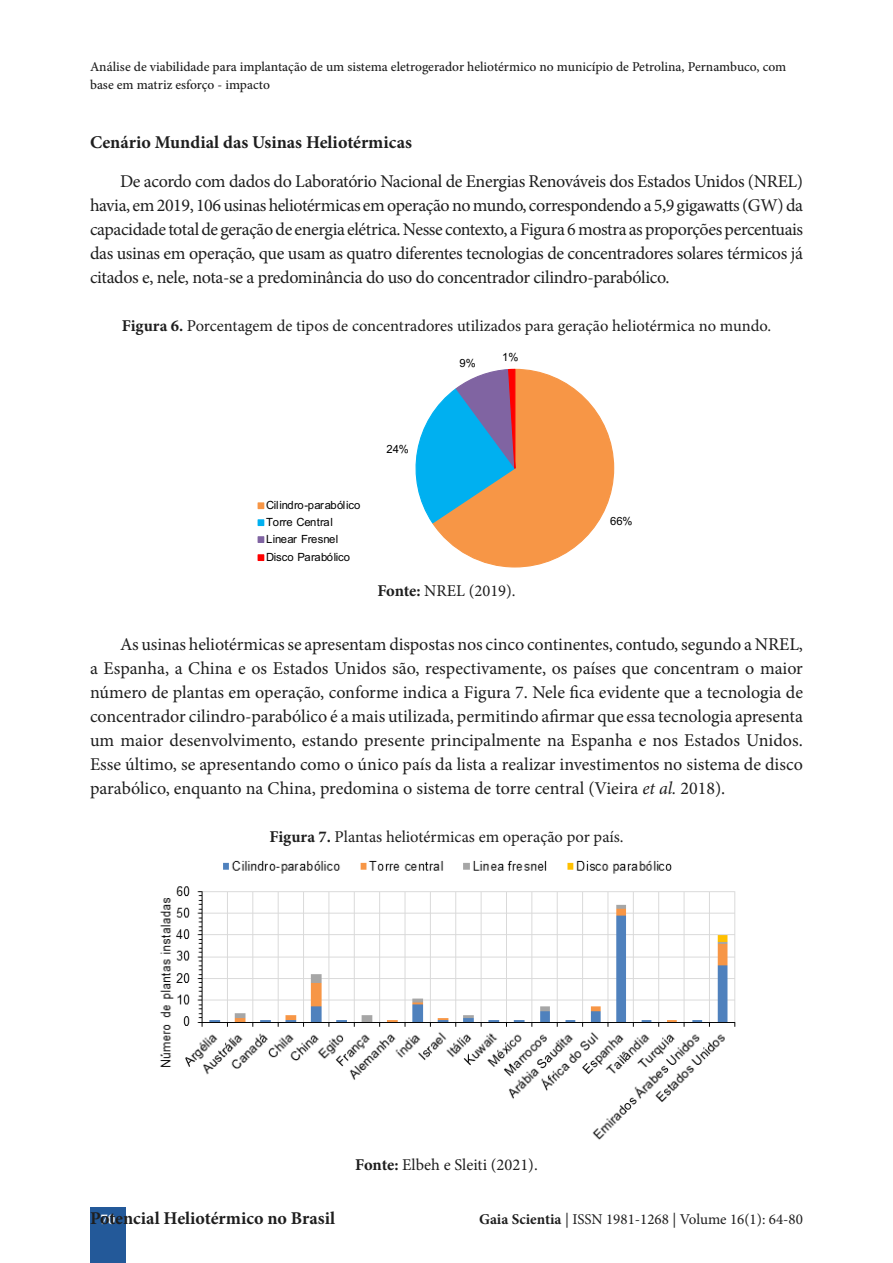
<style>
.page{position:relative;width:893px;height:1263px;background:#fff}
.page>*{position:absolute;margin:0;border:0;box-sizing:border-box;transform-origin:0 0}
.t1{font:18px/24px "Minion Pro";letter-spacing:-.015em;color:#1e1e1e;text-align:justify}
.t2{font:700 18px "Minion Pro";color:#1e1e1e}
.t3{font:16.5px "Minion Pro";color:#1e1e1e}
.t4{font:15px "Minion Pro";color:#1e1e1e}
.t5{font:600 15px "Minion Pro";color:#fff}
.t6{font:500 13.5px/18px "Minion Pro";color:#1e1e1e}
.t7{font:11.25px/17px "Arial";letter-spacing:-.015em;color:#000}
.s1{font-weight:700}
.s2{font-style:italic}
</style>
<div class="page">
<div style="left:90px;top:1207px;width:35px;height:56px;background:#235999"></div>
<svg style="left:415px;top:368px;width:200px;height:200px"></svg>
<div style="left:258px;top:502px;width:6px;height:7px;border:1px solid #f79646"></div>
<div style="left:258px;top:519px;width:6px;height:7px;border:1px solid #00b0f0"></div>
<div style="left:258px;top:536px;width:6px;height:7px;border:1px solid #8064a2"></div>
<div style="left:258px;top:554px;width:6px;height:7px;border:1px solid #f00"></div>
<img style="left:160px;top:860px;width:576px;height:280px">
<p class="t6" style="left:90px;top:58px;width:698px">Análise de viabilidade para implantação de um sistema eletrogerador heliotérmico no município de Petrolina, Pernambuco, com base em matriz esforço - impacto</p>
<p class="t2" style="left:90px;top:130px;width:323px">Cenário Mundial das Usinas Heliotérmicas</p>
<p class="t1" style="left:90px;top:169px;width:715px;text-indent:30px">De acordo com dados do Laboratório Nacional de Energias Renováveis dos Estados Unidos (NREL) havia, em 2019, 106 usinas heliotérmicas em operação no mundo, correspondendo a 5,9 gigawatts (GW) da capacidade total de geração de energia elétrica. Nesse contexto, a Figura 6 mostra as proporções percentuais das usinas em operação, que usam as quatro diferentes tecnologias de concentradores solares térmicos já citados e, nele, nota-se a predominância do uso do concentrador cilindro-parabólico.</p>
<p class="t3" style="left:122px;top:315px;width:651px"><span class="s1">Figura 6.</span> Porcentagem de tipos de concentradores utilizados para geração heliotérmica no mundo.</p>
<p class="t7" style="left:266px;top:497px;width:96px">Cilindro-parabólico<br>Torre Central<br>Linear Fresnel</p>
<p class="t7" style="left:266px;top:548px;width:86px">Disco Parabólico</p>
<p class="t7" style="left:386px;top:440px;width:24px">24%</p>
<p class="t7" style="left:459px;top:354px;width:18px">9%</p>
<p class="t7" style="left:502px;top:349px;width:18px">1%</p>
<p class="t7" style="left:610px;top:512px;width:24px">66%</p>
<p class="t3" style="left:377px;top:580px;width:140px"><span class="s1">Fonte:</span> NREL (2019).</p>
<p class="t1" style="left:90px;top:632px;width:715px;text-indent:30px">As usinas heliotérmicas se apresentam dispostas nos cinco continentes, contudo, segundo a NREL, a Espanha, a China e os Estados Unidos são, respectivamente, os países que concentram o maior número de plantas em operação, conforme indica a Figura 7. Nele fica evidente que a tecnologia de concentrador cilindro-parabólico é a mais utilizada, permitindo afirmar que essa tecnologia apresenta um maior desenvolvimento, estando presente principalmente na Espanha e nos Estados Unidos.<br>Esse último, se apresentando como o único país da lista a realizar investimentos no sistema de disco parabólico, enquanto na China, predomina o sistema de torre central (Vieira <span class="s2">et al.</span> 2018).</p>
<p class="t3" style="left:269px;top:826px;width:356px"><span class="s1">Figura 7.</span> Plantas heliotérmicas em operação por país.</p>
<p class="t3" style="left:355px;top:1153px;width:184px"><span class="s1">Fonte:</span> Elbeh e Sleiti (2021).</p>
<p class="t2" style="left:90px;top:1205px;width:247px">Potencial Heliotérmico no Brasil</p>
<p class="t5" style="left:100px;top:1209px;width:16px">70</p>
<p class="t4" style="left:479px;top:1209px;width:325px"><span class="s1">Gaia Scientia</span> | ISSN 1981-1268 | Volume 16(1): 64-80</p>
</div>
